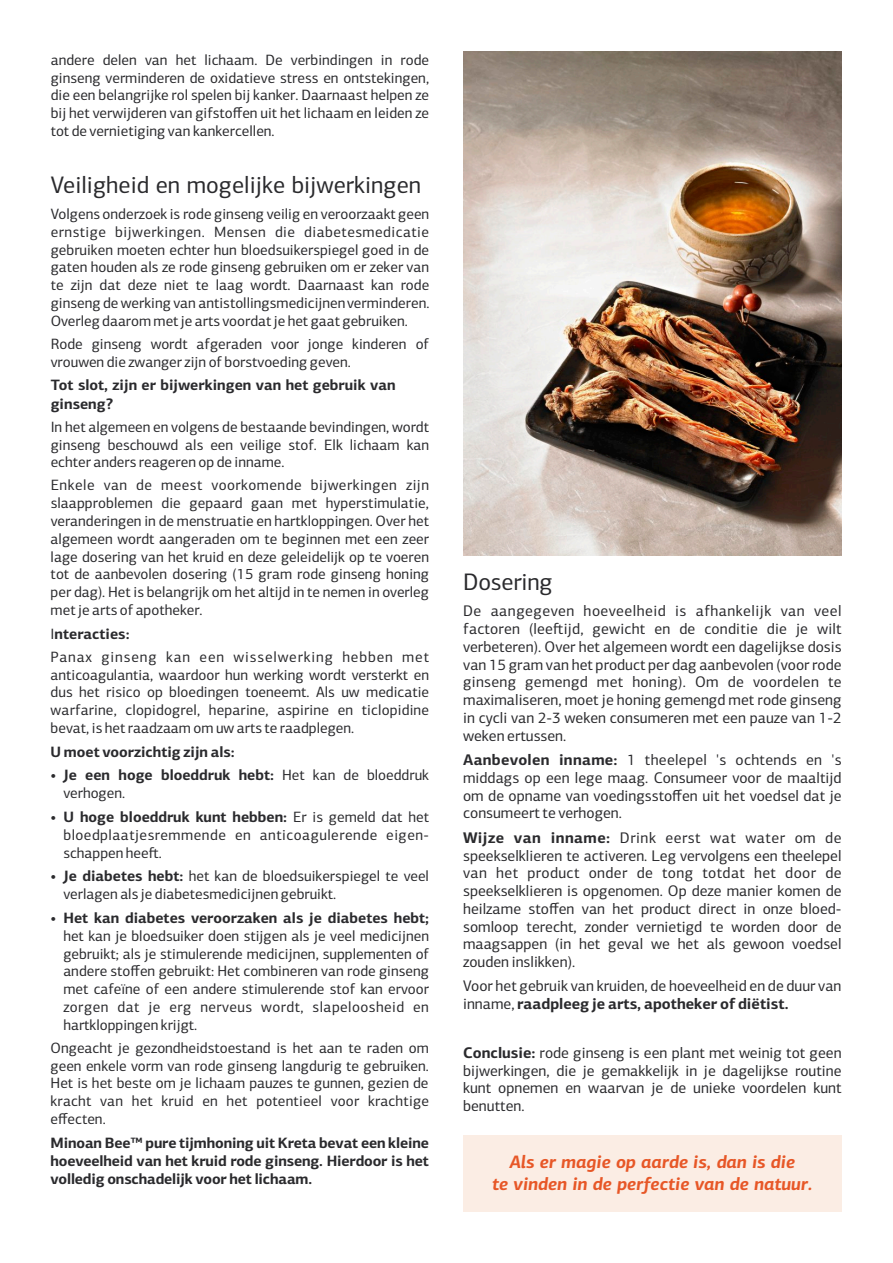
<style>
.page{position:relative;width:893px;height:1263px;background:#fff}
.page>*{position:absolute;margin:0;border:0;box-sizing:border-box;transform-origin:0 0}
.t1{font:24px "PF Agora Sans Pro";color:#2a2a2d}
.t2{font:italic 700 18px/21.8px "PF Agora Sans Pro";color:#e75727;text-align:center}
.t3{font:15.45px/17.7px "PF Agora Sans Pro";color:#2a2a2d;text-align:justify}
.t4{font:15px/17.7px "PF Agora Sans Pro";color:#2a2a2d;text-align:justify}
.t5{font:700 15px/18.3px "PF Agora Sans Pro";color:#2a2a2d}
.t6{font:15px/23.2px "PF Agora Sans Pro";letter-spacing:.055em;color:#2a2a2d}
.s1{font-weight:700}
</style>
<div class="page">
<img style="left:463px;top:51px;width:379px;height:504px">
<div style="left:463px;top:1135px;width:379px;height:77px;background:#fbede4"></div>
<p class="t4" style="left:51px;top:52px;width:380px">andere delen van het lichaam. De verbindingen in rode ginseng verminderen de oxidatieve stress en ontstekingen, die een belangrijke rol spelen bij kanker. Daarnaast helpen ze bij het verwijderen van gifstoffen uit het lichaam en leiden ze tot de vernietiging van kankercellen.</p>
<h1 class="t1" style="left:51px;top:175px;width:372px">Veiligheid en mogelijke bijwerkingen</h1>
<p class="t4" style="left:51px;top:206px;width:380px">Volgens onderzoek is rode ginseng veilig en veroorzaakt geen ernstige bijwerkingen. Mensen die diabetesmedicatie gebruiken moeten echter hun bloedsuikerspiegel goed in de gaten houden als ze rode ginseng gebruiken om er zeker van te zijn dat deze niet te laag wordt. Daarnaast kan rode ginseng de werking van antistollingsmedicijnen verminderen.<br>Overleg daarom met je arts voordat je het gaat gebruiken.</p>
<p class="t4" style="left:51px;top:336px;width:380px">Rode ginseng wordt afgeraden voor jonge kinderen of vrouwen die zwanger zijn of borstvoeding geven.</p>
<p class="t5" style="left:51px;top:377px;width:346px">Tot slot, zijn er bijwerkingen van het gebruik van ginseng?</p>
<p class="t4" style="left:51px;top:419px;width:380px">In het algemeen en volgens de bestaande bevindingen, wordt ginseng beschouwd als een veilige stof. Elk lichaam kan echter anders reageren op de inname.</p>
<p class="t4" style="left:51px;top:478px;width:380px">Enkele van de meest voorkomende bijwerkingen zijn slaapproblemen die gepaard gaan met hyperstimulatie, veranderingen in de menstruatie en hartkloppingen. Over het algemeen wordt aangeraden om te beginnen met een zeer lage dosering van het kruid en deze geleidelijk op te voeren tot de aanbevolen dosering (15 gram rode ginseng honing per dag). Het is belangrijk om het altijd in te nemen in overleg met je arts of apotheker.</p>
<p class="t6" style="left:51px;top:623px;width:380px">I<span class="s1">nteracties:<br></span>Panax ginseng kan een wisselwerking hebben met</p>
<p class="t4" style="left:51px;top:667px;width:380px">anticoagulantia, waardoor hun werking wordt versterkt en dus het risico op bloedingen toeneemt. Als uw medicatie warfarine, clopidogrel, heparine, aspirine en ticlopidine bevat, is het raadzaam om uw arts te raadplegen.</p>
<p class="t5" style="left:51px;top:744px;width:186px">U moet voorzichtig zijn als:</p>
<p class="t4" style="left:63px;top:768px;width:367px;text-indent:-13px"><span class="s1">• Je een hoge bloeddruk hebt:</span> Het kan de bloeddruk verhogen.</p>
<p class="t4" style="left:63px;top:809px;width:367px;text-indent:-13px"><span class="s1">• U hoge bloeddruk kunt hebben:</span> Er is gemeld dat het bloedplaatjesremmende en anticoagulerende eigen&shy;schappen heeſt.</p>
<p class="t4" style="left:63px;top:869px;width:367px;text-indent:-13px"><span class="s1">• Je diabetes hebt:</span> het kan de bloedsuikerspiegel te veel verlagen als je diabetesmedicijnen gebruikt.</p>
<p class="t5" style="left:51px;top:910px;width:380px">• Het kan diabetes veroorzaken als je diabetes hebt;</p>
<p class="t4" style="left:63px;top:928px;width:367px">het kan je bloedsuiker doen stijgen als je veel medicijnen gebruikt; als je stimulerende medicijnen, supplementen of andere stoffen gebruikt: Het combineren van rode ginseng met cafeïne of een andere stimulerende stof kan ervoor zorgen dat je erg nerveus wordt, slapeloosheid en hartkloppingen krijgt.</p>
<p class="t4" style="left:51px;top:1040px;width:380px">Ongeacht je gezondheidstoestand is het aan te raden om geen enkele vorm van rode ginseng langdurig te gebruiken.<br>Het is het beste om je lichaam pauzes te gunnen, gezien de kracht van het kruid en het potentieel voor krachtige effecten.</p>
<p class="t5" style="left:51px;top:1135px;width:380px;text-align:justify">Minoan Bee™ pure tijmhoning uit Kreta bevat een kleine hoeveelheid van het kruid rode ginseng. Hierdoor is het volledig onschadelijk voor het lichaam.</p>
<h1 class="t1" style="left:463px;top:572px;width:91px">Dosering</h1>
<p class="t3" style="left:463px;top:604px;width:380px">De aangegeven hoeveelheid is afhankelijk van veel factoren (leeſtijd, gewicht en de conditie die je wilt verbeteren). Over het algemeen wordt een dagelijkse dosis van 15 gram van het product per dag aanbevolen (voor rode ginseng gemengd met honing). Om de voordelen te maximaliseren, moet je honing gemengd met rode ginseng in cycli van 2-3 weken consumeren met een pauze van 1-2 weken ertussen.</p>
<p class="t3" style="left:463px;top:752px;width:380px"><span class="s1">Aanbevolen inname:</span> 1 theelepel 's ochtends en 's middags op een lege maag. Consumeer voor de maaltijd om de opname van voedingsstoffen uit het voedsel dat je consumeert te verhogen.</p>
<p class="t3" style="left:463px;top:830px;width:380px"><span class="s1">Wijze van inname:</span> Drink eerst wat water om de speekselklieren te activeren. Leg vervolgens een theelepel van het product onder de tong totdat het door de speekselklieren is opgenomen. Op deze manier komen de heilzame stoffen van het product direct in onze bloed&shy;somloop terecht, zonder vernietigd te worden door de maagsappen (in het geval we het als gewoon voedsel zouden inslikken).</p>
<p class="t3" style="left:463px;top:978px;width:380px;line-height:18.1px">Voor het gebruik van kruiden, de hoeveelheid en de duur van inname, <span class="s1">raadpleeg je arts, apotheker of diëtist.</span></p>
<p class="t3" style="left:463px;top:1045px;width:380px"><span class="s1">Conclusie:</span> rode ginseng is een plant met weinig tot geen bijwerkingen, die je gemakkelijk in je dagelijkse routine kunt opnemen en waarvan je de unieke voordelen kunt benutten.</p>
<p class="t2" style="left:492px;top:1152px;width:322px">Als er magie op aarde is, dan is die<br>te vinden in de perfectie van de natuur.</p>
</div>
